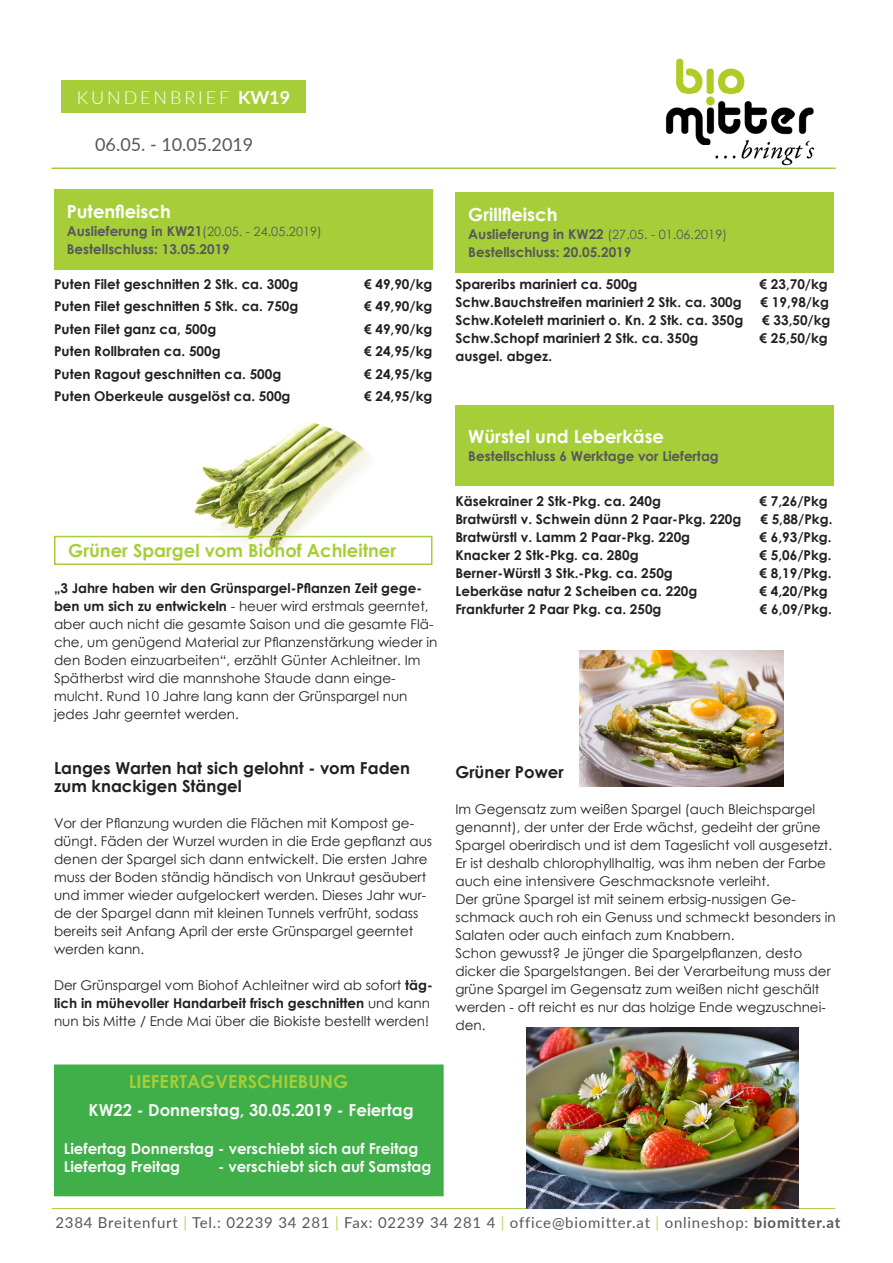
<style>
.page{position:relative;width:893px;height:1263px;background:#fff}
.page>*{position:absolute;margin:0;border:0;box-sizing:border-box;transform-origin:0 0}
.t1{font:700 18px "Century Gothic";color:#a6ce39}
.t2{font:700 18px "Century Gothic";color:#fff}
.t3{font:18px "Lato";color:#57585a}
.t4{font:300 18px "Lato";letter-spacing:.16em;color:#fff}
.t5{font:700 16.5px/18px "Century Gothic";color:#231f20}
.t6{font:700 16.5px "Century Gothic";color:#f7f7f8}
.t7{font:15px "Lato";letter-spacing:.05em;color:#57585a}
.t8{font:700 15px "Century Gothic";color:#f7f7f8}
.t9{font:13.5px/18px "Century Gothic";color:#231f20}
.t10{font:700 13.5px "Century Gothic";color:#231f20}
.t11{font:700 13.5px "Century Gothic";color:#57585a}
.t12{font:12.75px "Century Gothic";color:#57585a}
.s1{font-weight:700}
.s2{font-weight:700;font-size:13.5px}
.s3{color:#b6d65f}
</style>
<div class="page">
<img style="left:665px;top:58px;width:171px;height:111px">
<div style="left:62px;top:80px;width:244px;height:33px;background:#a6ce39"></div>
<hr style="left:52px;top:167px;width:783px;height:2px;background:#a6ce39">
<hr style="left:52px;top:1208px;width:783px;height:1px;background:#a6ce39">
<img style="left:158px;top:422px;width:217px;height:129px">
<img style="left:579px;top:651px;width:204px;height:136px">
<div style="left:54px;top:189px;width:378px;height:81px;background:#a6ce39"></div>
<div style="left:455px;top:192px;width:379px;height:81px;background:#a6ce39"></div>
<div style="left:54px;top:536px;width:378px;height:29px;border:2px solid #a6ce39"></div>
<div style="left:455px;top:405px;width:379px;height:80px;background:#a6ce39"></div>
<div style="left:54px;top:1064px;width:390px;height:132px;background:#40ae49;border:2px solid #40ae49"></div>
<img style="left:527px;top:1027px;width:272px;height:182px">
<p class="t4" style="left:77px;top:85px;width:215px">KUNDENBRIEF <span class="s1">KW19</span></p>
<p class="t3" style="left:95px;top:132px;width:160px">06.05. - 10.05.2019</p>
<p class="t2" style="left:67px;top:198px;width:106px">Putenfleisch</p>
<p class="t12" style="left:67px;top:223px;width:257px"><span class="s2">Auslieferung in KW21</span>(20.05. - 24.05.2019)</p>
<p class="t11" style="left:67px;top:239px;width:165px">Bestellschluss: 13.05.2019</p>
<p class="t10" style="left:54px;top:273px;width:246px">Puten Filet geschnitten 2 Stk. ca. 300g</p>
<p class="t10" style="left:364px;top:273px;width:70px">€ 49,90/kg</p>
<p class="t10" style="left:54px;top:296px;width:246px">Puten Filet geschnitten 5 Stk. ca. 750g</p>
<p class="t10" style="left:364px;top:296px;width:70px">€ 49,90/kg</p>
<p class="t10" style="left:54px;top:318px;width:164px">Puten Filet ganz ca, 500g</p>
<p class="t10" style="left:364px;top:318px;width:70px">€ 49,90/kg</p>
<p class="t10" style="left:54px;top:341px;width:168px">Puten Rollbraten ca. 500g</p>
<p class="t10" style="left:364px;top:341px;width:70px">€ 24,95/kg</p>
<p class="t10" style="left:54px;top:363px;width:229px">Puten Ragout geschnitten ca. 500g</p>
<p class="t10" style="left:364px;top:363px;width:70px">€ 24,95/kg</p>
<p class="t10" style="left:54px;top:386px;width:238px">Puten Oberkeule ausgelöst ca. 500g</p>
<p class="t10" style="left:364px;top:386px;width:70px">€ 24,95/kg</p>
<p class="t1" style="left:68px;top:537px;width:329px">Grüner Spargel vom Biohof Achleitner</p>
<p class="t9" style="left:54px;top:579px;width:385px"><span class="s1">„3 Jahre haben wir den Grünspargel-Pflanzen Zeit gege&shy;ben um sich zu entwickeln</span> - heuer wird erstmals geerntet, aber auch nicht die gesamte Saison und die gesamte Flä&shy;che, um genügend Material zur Pflanzenstärkung wieder in den Boden einzuarbeiten“, erzählt Günter Achleitner. Im</p>
<p class="t9" style="left:54px;top:669px;width:355px">Spätherbst wird die mannshohe Staude dann einge&shy;mulcht. Rund 10 Jahre lang kann der Grünspargel nun jedes Jahr geerntet werden.</p>
<p class="t5" style="left:54px;top:758px;width:358px">Langes Warten hat sich gelohnt - vom Faden zum knackigen Stängel</p>
<p class="t9" style="left:54px;top:813px;width:380px">Vor der Pflanzung wurden die Flächen mit Kompost ge&shy;düngt. Fäden der Wurzel wurden in die Erde gepflanzt aus denen der Spargel sich dann entwickelt. Die ersten Jahre muss der Boden ständig händisch von Unkraut gesäubert und immer wieder aufgelockert werden. Dieses Jahr wur&shy;de der Spargel dann mit kleinen Tunnels verfrüht, sodass bereits seit Anfang April der erste Grünspargel geerntet werden kann.</p>
<p class="t9" style="left:54px;top:975px;width:380px">Der Grünspargel vom Biohof Achleitner wird ab sofort <span class="s1">täg&shy;lich in mühevoller Handarbeit frisch geschnitten</span> und kann nun bis Mitte / Ende Mai über die Biokiste bestellt werden!</p>
<p class="t1" style="left:129px;top:1068px;width:221px">LIEFERTAGVERSCHIEBUNG</p>
<p class="t6" style="left:88px;top:1097px;width:327px">KW22 - Donnerstag, 30.05.2019 - Feiertag</p>
<p class="t8" style="left:64px;top:1137px;width:356px">Liefertag Donnerstag - verschiebt sich auf Freitag</p>
<p class="t8" style="left:64px;top:1155px;width:118px">Liefertag Freitag</p>
<p class="t8" style="left:218px;top:1155px;width:215px">- verschiebt sich auf Samstag</p>
<p class="t2" style="left:468px;top:201px;width:91px">Grillfleisch</p>
<p class="t12" style="left:468px;top:226px;width:260px"><span class="s2">Auslieferung in KW22</span> (27.05. - 01.06.2019)</p>
<p class="t11" style="left:468px;top:242px;width:165px">Bestellschluss: 20.05.2019</p>
<p class="t10" style="left:455px;top:273px;width:183px">Spareribs mariniert ca. 500g</p>
<p class="t10" style="left:759px;top:273px;width:70px">€ 23,70/kg</p>
<p class="t10" style="left:455px;top:291px;width:288px">Schw.Bauchstreifen mariniert 2 Stk. ca. 300g</p>
<p class="t10" style="left:761px;top:291px;width:70px">€ 19,98/kg</p>
<p class="t10" style="left:455px;top:309px;width:289px">Schw.Kotelett mariniert o. Kn. 2 Stk. ca. 350g</p>
<p class="t10" style="left:762px;top:309px;width:70px">€ 33,50/kg</p>
<p class="t10" style="left:455px;top:327px;width:244px">Schw.Schopf mariniert 2 Stk. ca. 350g</p>
<p class="t10" style="left:759px;top:327px;width:70px">€ 25,50/kg</p>
<p class="t10" style="left:455px;top:345px;width:98px">ausgel. abgez.</p>
<p class="t2" style="left:468px;top:423px;width:197px">Würstel und Leberkäse</p>
<p class="t11" style="left:468px;top:446px;width:252px">Bestellschluss 6 Werktage vor Liefertag</p>
<p class="t10" style="left:455px;top:490px;width:207px">Käsekrainer 2 Stk-Pkg. ca. 240g</p>
<p class="t10" style="left:759px;top:490px;width:70px">€ 7,26/Pkg</p>
<p class="t10" style="left:455px;top:508px;width:287px">Bratwürstl v. Schwein dünn 2 Paar-Pkg. 220g</p>
<p class="t10" style="left:760px;top:508px;width:74px">€ 5,88/Pkg.</p>
<p class="t10" style="left:455px;top:526px;width:236px">Bratwürstl v. Lamm 2 Paar-Pkg. 220g</p>
<p class="t10" style="left:759px;top:526px;width:74px">€ 6,93/Pkg.</p>
<p class="t10" style="left:455px;top:544px;width:185px">Knacker 2 Stk-Pkg. ca. 280g</p>
<p class="t10" style="left:759px;top:544px;width:74px">€ 5,06/Pkg.</p>
<p class="t10" style="left:455px;top:562px;width:219px">Berner-Würstl 3 Stk.-Pkg. ca. 250g</p>
<p class="t10" style="left:759px;top:562px;width:74px">€ 8,19/Pkg.</p>
<p class="t10" style="left:455px;top:580px;width:243px">Leberkäse natur 2 Scheiben ca. 220g</p>
<p class="t10" style="left:759px;top:580px;width:70px">€ 4,20/Pkg</p>
<p class="t10" style="left:455px;top:598px;width:208px">Frankfurter 2 Paar Pkg. ca. 250g</p>
<p class="t10" style="left:760px;top:598px;width:74px">€ 6,09/Pkg.</p>
<p class="t5" style="left:455px;top:762px;width:110px">Grüner Power</p>
<p class="t9" style="left:455px;top:800px;width:378px">Im Gegensatz zum weißen Spargel (auch Bleichspargel genannt), der unter der Erde wächst, gedeiht der grüne Spargel oberirdisch und ist dem Tageslicht voll ausgesetzt.<br>Er ist deshalb chlorophyllhaltig, was ihm neben der Farbe auch eine intensivere Geschmacksnote verleiht.</p>
<p class="t9" style="left:455px;top:890px;width:382px">Der grüne Spargel ist mit seinem erbsig-nussigen Ge&shy;schmack auch roh ein Genuss und schmeckt besonders in<br>Salaten oder auch einfach zum Knabbern.</p>
<p class="t9" style="left:455px;top:944px;width:377px">Schon gewusst? Je jünger die Spargelpflanzen, desto dicker die Spargelstangen. Bei der Verarbeitung muss der grüne Spargel im Gegensatz zum weißen nicht geschält werden - oft reicht es nur das holzige Ende wegzuschnei&shy;den.</p>
<p class="t7" style="left:55px;top:1212px;width:786px">2384 Breitenfurt <span class="s3">|</span> Tel.: 02239 34 281 <span class="s3">|</span> Fax: 02239 34 281 4 <span class="s3">|</span> office@biomitter.at <span class="s3">|</span> onlineshop: <span class="s1">biomitter.at</span></p>
</div>
